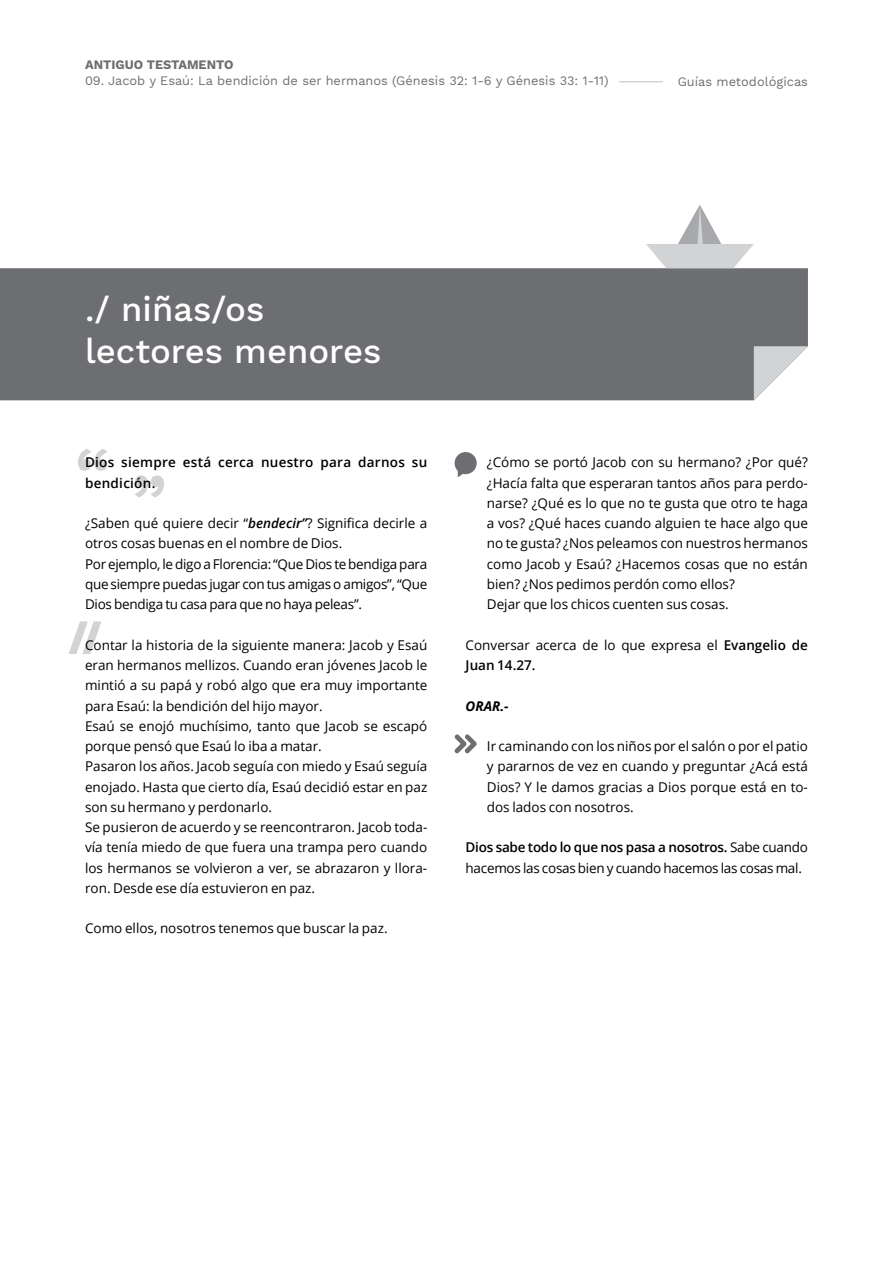
<style>
.page{position:relative;width:893px;height:1263px;background:#fff}
.page>*{position:absolute;margin:0;border:0;box-sizing:border-box;transform-origin:0 0}
.t1{font:500 34.5px/41.4px "Work Sans";color:#fff}
.t2{font:13.5px/20.2px "Open Sans";color:#000}
.t3{font:13.5px/20.2px "Open Sans";letter-spacing:-.02em;color:#000}
.t4{font:600 13.5px/20.2px "Open Sans";letter-spacing:.02em;color:#000}
.t5{font:italic 700 13.5px "Open Sans";color:#000}
.t6{font:12.75px "Work Sans";color:#6d6e71}
.t7{font:700 12.75px "Work Sans";color:#6d6e71}
.s1{font-weight:600;font-style:italic}
.s2{font-weight:600}
</style>
<div class="page">
<svg style="left:69px;top:621px;width:33px;height:33px"></svg>
<svg style="left:78px;top:449px;width:29px;height:22px"></svg>
<svg style="left:135px;top:475px;width:29px;height:22px"></svg>
<div style="left:0;top:268px;width:808px;height:132px;background:#6d6e71"></div>
<svg style="left:754px;top:346px;width:54px;height:54px"></svg>
<svg style="left:646px;top:205px;width:108px;height:63px"></svg>
<svg style="left:455px;top:452px;width:22px;height:25px"></svg>
<svg style="left:454px;top:734px;width:23px;height:20px"></svg>
<hr style="left:619px;top:81px;width:44px;height:2px;background:#d1d3d4">
<p class="t7" style="left:85px;top:58px;width:150px">ANTIGUO TESTAMENTO</p>
<p class="t6" style="left:85px;top:73px;width:525px">09. Jacob y Esaú: La bendición de ser hermanos (Génesis 32: 1-6 y Génesis 33: 1-11)</p>
<p class="t6" style="left:678px;top:74px;width:132px">Guías metodológicas</p>
<h1 class="t1" style="left:85px;top:290px;width:298px">./ niñas/os lectores menores</h1>
<p class="t4" style="left:85px;top:452px;width:344px">Dios siempre está cerca nuestro para darnos su bendición.</p>
<p class="t3" style="left:85px;top:513px;width:344px">¿Saben qué quiere decir “<span class="s1">bendecir”</span>? Significa decirle a otros cosas buenas en el nombre de Dios.<br>Por ejemplo, le digo a Florencia: “Que Dios te bendiga para que siempre puedas jugar con tus amigas o amigos”, “Que Dios bendiga tu casa para que no haya peleas”.</p>
<p class="t2" style="left:85px;top:634px;width:344px">Contar la historia de la siguiente manera: Jacob y Esaú eran hermanos mellizos. Cuando eran jóvenes Jacob le mintió a su papá y robó algo que era muy importante para Esaú: la bendición del hijo mayor.<br>Esaú se enojó muchísimo, tanto que Jacob se escapó porque pensó que Esaú lo iba a matar.<br>Pasaron los años. Jacob seguía con miedo y Esaú seguía enojado. Hasta que cierto día, Esaú decidió estar en paz son su hermano y perdonarlo.<br>Se pusieron de acuerdo y se reencontraron. Jacob toda&shy;vía tenía miedo de que fuera una trampa pero cuando los hermanos se volvieron a ver, se abrazaron y llora&shy;ron. Desde ese día estuvieron en paz.</p>
<p class="t2" style="left:85px;top:918px;width:304px">Como ellos, nosotros tenemos que buscar la paz.</p>
<p class="t2" style="left:487px;top:452px;width:323px">¿Cómo se portó Jacob con su hermano? ¿Por qué? ¿Hacía falta que esperaran tantos años para perdo&shy;narse? ¿Qué es lo que no te gusta que otro te haga a vos? ¿Qué haces cuando alguien te hace algo que no te gusta? ¿Nos peleamos con nuestros hermanos como Jacob y Esaú? ¿Hacemos cosas que no están bien? ¿Nos pedimos perdón como ellos?<br>Dejar que los chicos cuenten sus cosas.</p>
<p class="t2" style="left:466px;top:634px;width:344px">Conversar acerca de lo que expresa el <span class="s2">Evangelio de<br>Juan 14.27.</span></p>
<p class="t5" style="left:466px;top:696px;width:44px">ORAR.-</p>
<p class="t2" style="left:487px;top:736px;width:323px;text-align:justify">Ir caminando con los niños por el salón o por el patio y pararnos de vez en cuando y preguntar ¿Acá está Dios? Y le damos gracias a Dios porque está en to&shy;dos lados con nosotros.</p>
<p class="t3" style="left:466px;top:837px;width:344px"><span class="s2">Dios sabe todo lo que nos pasa a nosotros.</span> Sabe cuando hacemos las cosas bien y cuando hacemos las cosas mal.</p>
</div>
